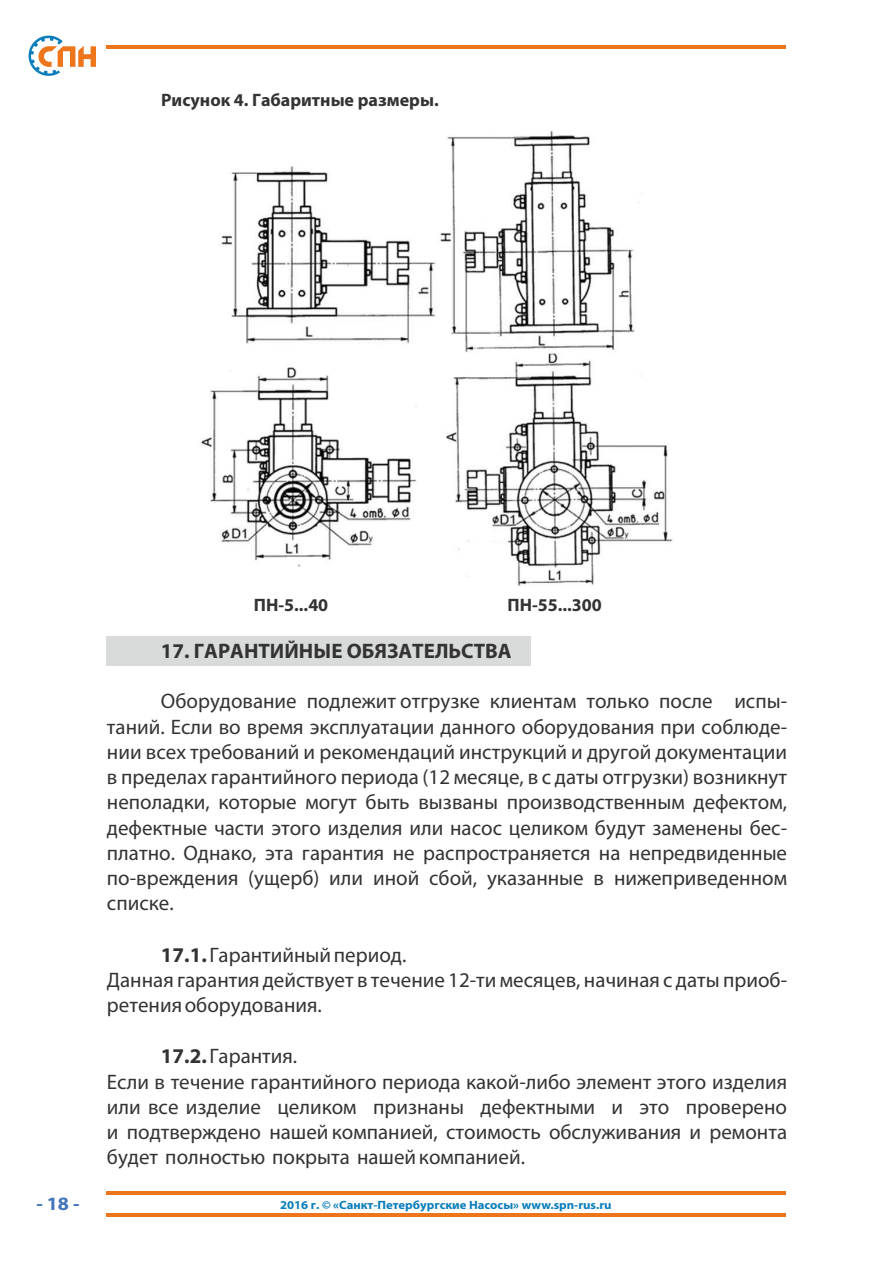
<style>
.page{position:relative;width:893px;height:1263px;background:#fff}
.page>*{position:absolute;margin:0;border:0;box-sizing:border-box;transform-origin:0 0}
.t1{font:21px/25.2px "Myriad Pro";color:#333}
.t2{font:700 21px "Myriad Pro";color:#333}
.t3{font:700 18.9px "Myriad Pro";color:#4275ba;scale:1.06 1}
.t4{font:700 18px "Myriad Pro";color:#333}
.t5{font:700 12px "Myriad Pro";color:#0a7dba;scale:1.06 1}
.s1{font-weight:700}
</style>
<div class="page">
<div style="left:106px;top:636px;width:424px;height:30px;background:#d9dbdb"></div>
<img style="left:201px;top:130px;width:472px;height:456px">
<svg style="left:29px;top:36px;width:67px;height:40px"></svg>
<hr style="left:106px;top:46px;width:679px;height:3px;background:#ed751c">
<hr style="left:106px;top:1213px;width:679px;height:4px;background:#ed751c">
<hr style="left:106px;top:1191px;width:679px;height:4px;background:#ed751c">
<p class="t4" style="left:161px;top:92px;width:279px">Рисунок 4. Габаритные размеры.</p>
<p class="t4" style="left:254px;top:597px;width:76px">ПН-5...40</p>
<p class="t4" style="left:507px;top:597px;width:96px">ПН-55...300</p>
<p class="t2" style="left:161px;top:642px;width:352px">17. ГАРАНТИЙНЫЕ ОБЯЗАТЕЛЬСТВА</p>
<p class="t1" style="left:107px;top:690px;width:682px;text-align:justify;text-indent:54px">Оборудование подлежит отгрузке клиентам только после испы&shy;таний. Если во время эксплуатации данного оборудования при соблюде&shy;нии всех требований и рекомендаций инструкций и другой документации в пределах гарантийного периода (12 месяце, в с даты отгрузки) возникнут неполадки, которые могут быть вызваны производственным дефектом, дефектные части этого изделия или насос целиком будут заменены бес&shy;платно. Однако, эта гарантия не распространяется на непредвиденные по-вреждения (ущерб) или иной сбой, указанные в нижеприведенном списке.</p>
<p class="t1" style="left:107px;top:944px;width:682px;text-indent:54px"><span class="s1">17.1.</span> Гарантийный период.<br>Данная гарантия действует в течение 12-ти месяцев, начиная с даты приоб&shy;ретения оборудования.</p>
<p class="t1" style="left:107px;top:1045px;width:682px;text-indent:54px"><span class="s1">17.2.</span> Гарантия.<br>Если в течение гарантийного периода какой-либо элемент этого изделия или все изделие целиком признаны дефектными и это проверено и подтверждено нашей компанией, стоимость обслуживания и ремонта будет полностью покрыта нашей компанией.</p>
<p class="t3" style="left:36px;top:1196px;width:42px">- 18 -</p>
<p class="t5" style="left:280px;top:1199px;width:314px">2016 г. © «Санкт-Петербургские Насосы» www.spn-rus.ru</p>
</div>
